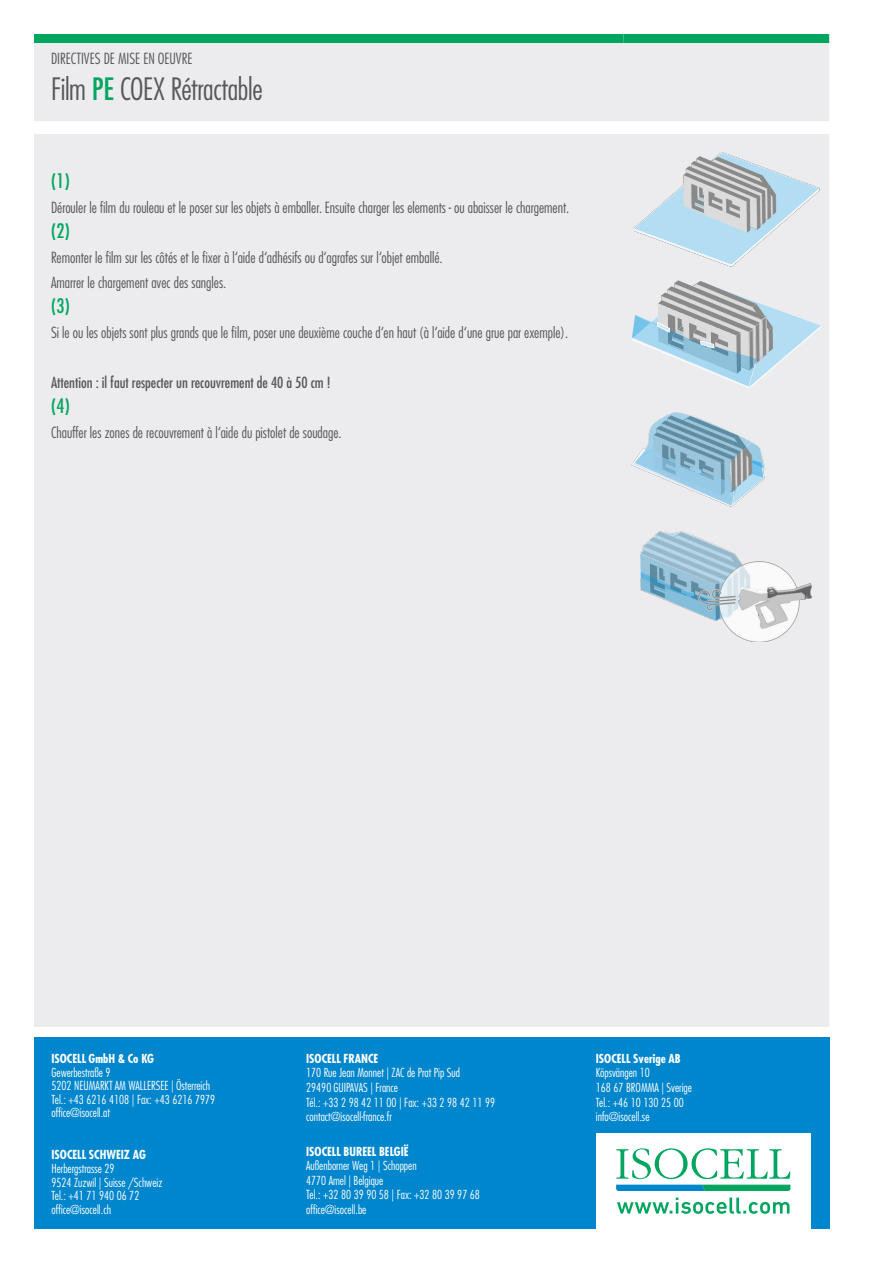
<style>
.page{position:relative;width:893px;height:1263px;background:#fff}
.page>*{position:absolute;margin:0;border:0;box-sizing:border-box;transform-origin:0 0}
.t1{font:300 condensed 30px "Futura LT Pro";letter-spacing:-.015em;color:#57585a}
.t2{font:500 condensed 19.5px "Futura LT Pro";color:#00a660}
.t3{font:300 condensed 15px/25px "Futura LT Pro";color:#57585a}
.t4{font:500 condensed 15px "Futura LT Pro";color:#57585a}
.t5{font:300 condensed 12.15px/14.5px "Futura LT Pro";color:#fff}
.t6{font:700 condensed 12.15px "Futura LT Pro";color:#fff}
.s1{font-weight:500;color:#00a660}
</style>
<div class="page">
<div style="left:34px;top:1038px;width:795px;height:191px;background:#0086cc"></div>
<div style="left:596px;top:1133px;width:215px;height:96px;background:#fff"></div>
<svg style="left:616px;top:1148px;width:174px;height:43px"></svg>
<svg style="left:617px;top:1197px;width:172px;height:17px"></svg>
<div style="left:34px;top:43px;width:795px;height:984px;background:#ececee"></div>
<div style="left:34px;top:34px;width:589px;height:9px;background:#00a660"></div>
<div style="left:623px;top:34px;width:206px;height:9px;background:#00a660"></div>
<img style="left:633px;top:153px;width:187px;height:113px">
<svg style="left:632px;top:280px;width:189px;height:108px;background:#c8d4db"></svg>
<img style="left:632px;top:412px;width:189px;height:95px">
<img style="left:640px;top:528px;width:172px;height:114px">
<p class="t3" style="left:51px;top:46px;width:143px">DIRECTIVES DE MISE EN OEUVRE</p>
<h1 class="t1" style="left:51px;top:70px;width:213px">Film <span class="s1">PE</span> COEX Rétractable</h1>
<h2 class="t2" style="left:51px;top:168px;width:20px">(1)</h2>
<p class="t3" style="left:51px;top:195px;width:520px">Dérouler le film du rouleau et le poser sur les objets à emballer. Ensuite charger les elements - ou abaisser le chargement.</p>
<h2 class="t2" style="left:51px;top:218px;width:20px">(2)</h2>
<p class="t3" style="left:51px;top:245px;width:393px">Remonter le film sur les côtés et le fixer à l‘aide d‘adhésifs ou d‘agrafes sur l‘objet emballé.<br>Amarrer le chargement avec des sangles.</p>
<h2 class="t2" style="left:51px;top:293px;width:20px">(3)</h2>
<p class="t3" style="left:51px;top:320px;width:519px">Si le ou les objets sont plus grands que le film, poser une deuxième couche d‘en haut (à l‘aide d‘une grue par exemple).</p>
<p class="t4" style="left:51px;top:372px;width:281px">Attention : il faut respecter un recouvrement de 40 à 50 cm !</p>
<h2 class="t2" style="left:51px;top:393px;width:20px">(4)</h2>
<p class="t3" style="left:51px;top:420px;width:292px">Chauffer les zones de recouvrement à l‘aide du pistolet de soudage.</p>
<p class="t6" style="left:52px;top:1050px;width:104px">ISOCELL GmbH &amp; Co KG</p>
<p class="t5" style="left:52px;top:1065px;width:165px;line-height:13.6px">Gewerbestraße 9<br>5202 NEUMARKT AM WALLERSEE | Österreich<br>Tel.: +43 6216 4108 | Fax: +43 6216 7979 office@isocell.at</p>
<p class="t6" style="left:52px;top:1147px;width:96px">ISOCELL SCHWEIZ AG</p>
<p class="t5" style="left:52px;top:1162px;width:112px;line-height:13.6px">Herbergstrasse 29<br>9524 Zuzwil | Suisse /Schweiz<br>Tel.: +41 71 940 06 72 office@isocell.ch</p>
<p class="t6" style="left:306px;top:1050px;width:74px">ISOCELL FRANCE</p>
<p class="t5" style="left:306px;top:1065px;width:190px">170 Rue Jean Monnet | ZAC de Prat Pip Sud<br>29490 GUIPAVAS | France<br>Tél.: +33 2 98 42 11 00 | Fax: +33 2 98 42 11 99 contact@isocell-france.fr</p>
<p class="t6" style="left:306px;top:1143px;width:104px">ISOCELL BUREEL BELGIË</p>
<p class="t5" style="left:306px;top:1158px;width:175px">Außenborner Weg 1 | Schoppen<br>4770 Amel | Belgique<br>Tel.: +32 80 39 90 58 | Fax: +32 80 39 97 68 office@isocell.be</p>
<p class="t6" style="left:596px;top:1050px;width:86px">ISOCELL Sverige AB</p>
<p class="t5" style="left:596px;top:1065px;width:98px">Köpsvängen 10<br>168 67 BROMMA | Sverige<br>Tel.: +46 10 130 25 00 info@isocell.se</p>
</div>
